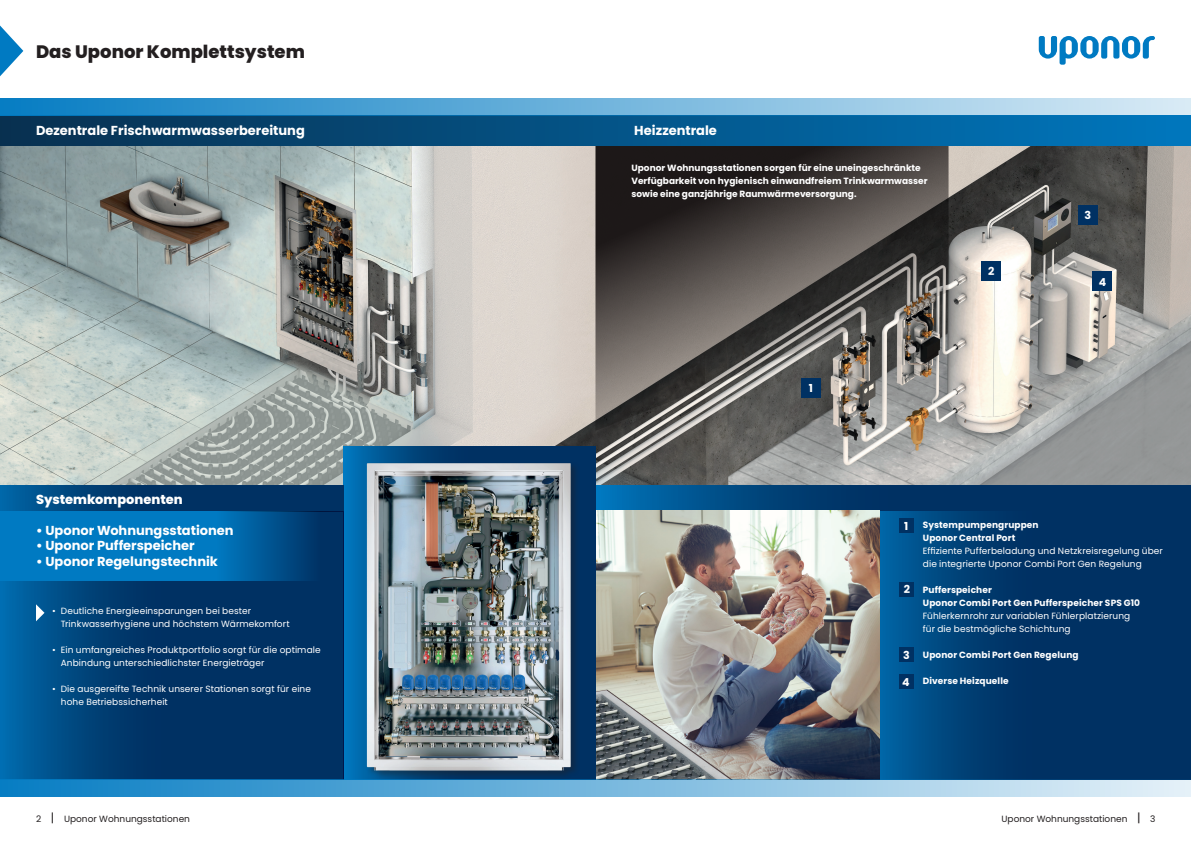
<style>
.page{position:relative;width:1191px;height:842px;background:#fff}
.page>*{position:absolute;margin:0;border:0;box-sizing:border-box;transform-origin:0 0}
.t1{font:800 18px "Poppins";color:#231f20}
.t2{font:700 13px "Poppins";color:#fff}
.t3{font:800 13px "Poppins";color:#fff}
.t4{font:700 11px "Poppins";color:#fff}
.t5{font:9px/13px "Poppins";letter-spacing:.01em;color:#fff}
.t6{font:700 9px/13px "Poppins";color:#fff}
.t7{font:9px "Poppins";color:#231f20}
.s1{font-size:12px}
</style>
<div class="page">
<svg style="left:1038px;top:36px;width:117px;height:29px"></svg>
<svg style="left:0;top:26px;width:23px;height:50px"></svg>
<svg style="left:850px;top:511px;width:341px;height:269px;background:#013b6f"></svg>
<img style="left:0;top:146px;width:1191px;height:339px">
<svg style="left:595px;top:146px;width:353px;height:285px;background:#56524f"></svg>
<svg style="left:595px;top:485px;width:596px;height:26px;background:#044175"></svg>
<img style="left:595px;top:511px;width:284px;height:268px">
<svg style="left:344px;top:446px;width:251px;height:334px;background:#004c86"></svg>
<svg style="left:0;top:581px;width:344px;height:199px;background:#003c71"></svg>
<div style="left:0;top:115px;width:1191px;height:31px;background:linear-gradient(to right,#083050,#0077be)"></div>
<div style="left:0;top:780px;width:1191px;height:17px;background:linear-gradient(to right,#067dc3,#e5f1f8)"></div>
<div style="left:0;top:98px;width:1191px;height:17px;background:linear-gradient(to right,#067dc3,#d9ebf5)"></div>
<div style="left:366px;top:462px;width:214px;height:318px;background:#231f20;opacity:.41"></div>
<img style="left:362px;top:457px;width:214px;height:320px">
<svg style="left:0;top:511px;width:381px;height:70px;background:#066dae"></svg>
<svg style="left:0;top:485px;width:344px;height:26px;background:#003a6f"></svg>
<svg style="left:36px;top:604px;width:9px;height:17px"></svg>
<div style="left:899px;top:519px;width:14px;height:14px;background:#003163"></div>
<div style="left:801px;top:378px;width:20px;height:20px;background:#003163"></div>
<div style="left:899px;top:582px;width:14px;height:14px;background:#003163"></div>
<div style="left:981px;top:261px;width:20px;height:20px;background:#003163"></div>
<div style="left:899px;top:647px;width:14px;height:15px;background:#003163"></div>
<div style="left:1078px;top:205px;width:20px;height:20px;background:#003163"></div>
<div style="left:1092px;top:271px;width:20px;height:20px;background:#003163"></div>
<div style="left:899px;top:674px;width:14px;height:14px;background:#003163"></div>
<h1 class="t1" style="left:36px;top:41px;width:270px">Das Uponor Komplettsystem</h1>
<h2 class="t2" style="left:36px;top:123px;width:270px">Dezentrale Frischwarmwasserbereitung</h2>
<h2 class="t3" style="left:36px;top:491px;width:148px">Systemkomponenten</h2>
<h2 class="t2" style="left:36px;top:523px;width:199px">• Uponor Wohnungsstationen</h2>
<h2 class="t2" style="left:36px;top:538px;width:160px">• Uponor Pufferspeicher</h2>
<h2 class="t2" style="left:36px;top:554px;width:183px">• Uponor Regelungstechnik</h2>
<p class="t5" style="left:61px;top:604px;width:230px;text-indent:-9px">• Deutliche Energieeinsparungen bei bester<br>Trinkwasserhygiene und höchstem Wärmekomfort</p>
<p class="t5" style="left:61px;top:643px;width:261px;text-indent:-9px">• Ein umfangreiches Produktportfolio sorgt für die optimale<br>Anbindung unterschiedlichster Energieträger</p>
<p class="t5" style="left:61px;top:682px;width:252px;text-indent:-9px">• Die ausgereifte Technik unserer Stationen sorgt für eine hohe Betriebssicherheit</p>
<h2 class="t2" style="left:634px;top:123px;width:84px">Heizzentrale</h2>
<p class="t6" style="left:631px;top:161px;width:298px">Uponor Wohnungsstationen sorgen für eine uneingeschränkte<br>Verfügbarkeit von hygienisch einwandfreiem Trinkwarmwasser sowie eine ganzjährige Raumwärmeversorgung.</p>
<p class="t4" style="left:809px;top:382px;width:6px">1</p>
<p class="t4" style="left:988px;top:265px;width:8px">2</p>
<p class="t4" style="left:1084px;top:209px;width:8px">3</p>
<p class="t4" style="left:1098px;top:275px;width:9px">4</p>
<p class="t4" style="left:904px;top:520px;width:6px">1</p>
<p class="t4" style="left:903px;top:583px;width:8px">2</p>
<p class="t4" style="left:903px;top:649px;width:8px">3</p>
<p class="t4" style="left:902px;top:675px;width:9px">4</p>
<p class="t6" style="left:923px;top:519px;width:117px">Systempumpengruppen<br>Uponor Central Port</p>
<p class="t5" style="left:923px;top:545px;width:242px">Effiziente Pufferbeladung und Netzkreisregelung über die integrierte Uponor Combi Port Gen Regelung</p>
<p class="t6" style="left:923px;top:584px;width:219px">Pufferspeicher<br>Uponor Combi Port Gen Pufferspeicher SPS G10</p>
<p class="t5" style="left:923px;top:610px;width:209px">Fühlerkernrohr zur variablen Fühlerplatzierung für die bestmögliche Schichtung</p>
<p class="t6" style="left:923px;top:649px;width:157px">Uponor Combi Port Gen Regelung</p>
<p class="t6" style="left:923px;top:675px;width:87px">Diverse Heizquelle</p>
<p class="t7" style="left:36px;top:814px;width:155px">2 <span class="s1">|</span> Uponor Wohnungsstationen</p>
<p class="t7" style="left:1001px;top:814px;width:155px">Uponor Wohnungsstationen <span class="s1">|</span> 3</p>
</div>
